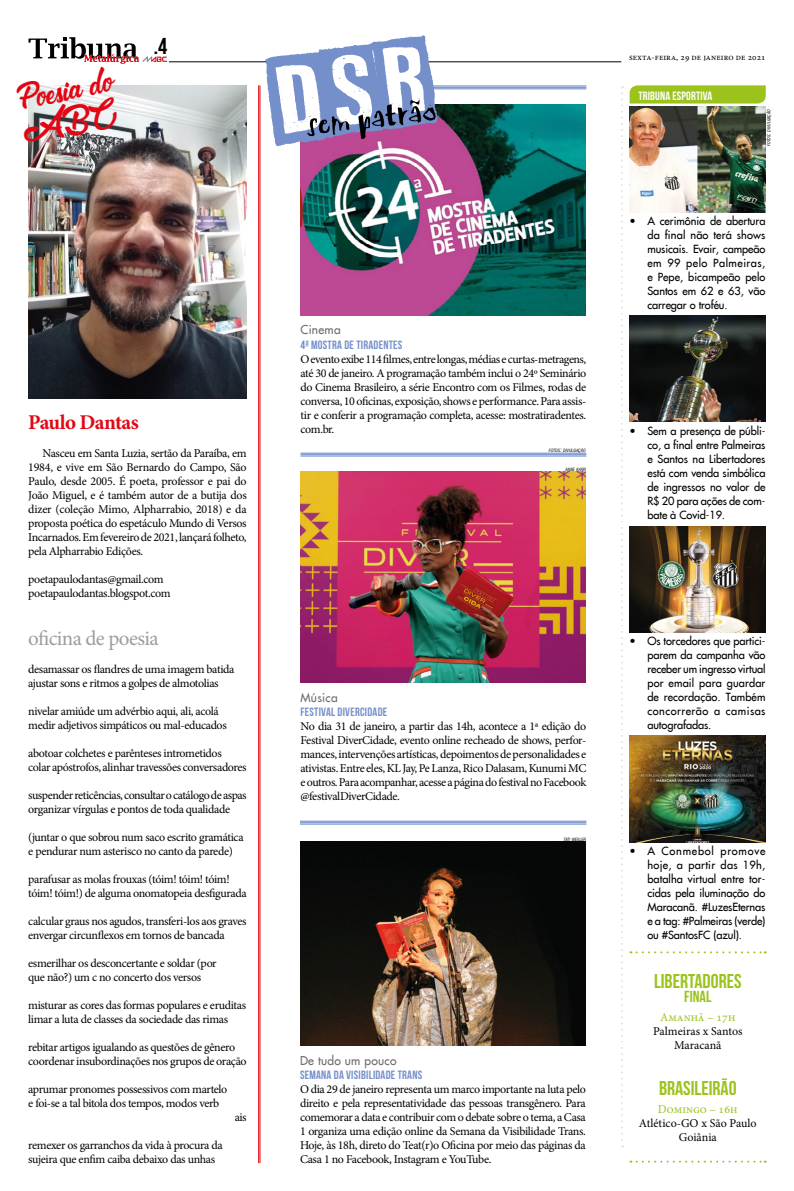
<style>
.page{position:relative;width:794px;height:1191px;background:#fff}
.page>*{position:absolute;margin:0;border:0;box-sizing:border-box;transform-origin:0 0}
.t1{font:29px "&Matchmaker";color:#e30613}
.t2{font:23px "Bebas Neue";color:#000}
.t3{font:21px "Minion Pro";color:#9d9d9c}
.t4{font:700 21px "Minion Pro";letter-spacing:-.03em;color:#e30613}
.t5{font:20px "Bebas Neue";color:#9bc31c}
.t6{font:16px "Bebas Neue";color:#9bc31c}
.t7{font:12px/14px "Minion Pro";letter-spacing:-.03em;color:#000}
.t8{font:12px "Bebas Neue";letter-spacing:.02em;color:#748fc9}
.t9{font:12px/14px "Minion Pro";color:#000;text-align:center}
.t10{font:12px "Futura";letter-spacing:.02em;color:#706f6f}
.t11{font:12px "Minion Pro";color:#9bc31c}
.t12{font:12px "Bebas Neue";letter-spacing:.01em;color:#fff}
.t13{font:11px/14px "Futura";letter-spacing:-.01em;color:#000;text-align:justify}
.t14{font:9px "Minion Pro";letter-spacing:.01em;color:#000}
.t15{font:italic condensed 4.4px "Swiss 721 BT";color:#000}
.s1{font-size:6.2px}
</style>
<div class="page">
<img style="left:28px;top:85px;width:219px;height:313px">
<img style="left:629px;top:736px;width:136px;height:106px">
<img style="left:629px;top:526px;width:136px;height:106px">
<img style="left:629px;top:315px;width:136px;height:107px">
<img style="left:629px;top:106px;width:136px;height:107px">
<svg style="left:28px;top:37px;width:139px;height:27px"></svg>
<svg style="left:629px;top:85px;width:136px;height:18px;background:#9ec523"></svg>
<svg style="left:621px;top:86px;width:2px;height:1061px"></svg>
<hr style="left:169px;top:61px;width:452px;height:1px;background:#000">
<svg style="left:630px;top:951px;width:135px;height:2px"></svg>
<svg style="left:630px;top:1160px;width:135px;height:2px"></svg>
<hr style="left:300px;top:85px;width:286px;height:2px;background:#748fc9">
<hr style="left:300px;top:87px;width:286px;height:1px;background:#748fc9">
<hr style="left:300px;top:88px;width:286px;height:1px;background:#748fc9">
<img style="left:300px;top:841px;width:286px;height:205px">
<img style="left:300px;top:472px;width:286px;height:211px">
<img style="left:300px;top:105px;width:286px;height:211px">
<hr style="left:300px;top:452px;width:286px;height:2px;background:#748fc9">
<hr style="left:300px;top:454px;width:286px;height:1px;background:#748fc9">
<hr style="left:300px;top:455px;width:286px;height:1px;background:#748fc9">
<hr style="left:300px;top:820px;width:286px;height:2px;background:#748fc9">
<hr style="left:300px;top:822px;width:286px;height:1px;background:#748fc9">
<hr style="left:300px;top:823px;width:286px;height:1px;background:#748fc9">
<svg style="left:264px;top:35px;width:175px;height:112px"></svg>
<hr style="left:259px;top:85px;width:1px;height:1078px;background:#e30613">
<hr style="left:258px;top:85px;width:1px;height:1078px;background:#e30613">
<svg style="left:28px;top:97px;width:92px;height:48px"></svg>
<h1 class="t1" style="left:12px;top:81px;width:99px;rotate:-12deg">Poesia do</h1>
<h2 class="t2" style="left:154px;top:34px;width:15px">.4</h2>
<h3 class="t4" style="left:28px;top:408px;width:112px">Paulo Dantas</h3>
<p class="t7" style="left:28px;top:446px;width:220px;text-align:justify;text-indent:14px">Nasceu em Santa Luzia, sertão da Paraíba, em 1984, e vive em São Bernardo do Campo, São Paulo, desde 2005. É poeta, professor e pai do João Miguel, e é também autor de a butija dos dizer (coleção Mimo, Alpharrabio, 2018) e da proposta poética do espetáculo Mundo di Versos Incarnados. Em fevereiro de 2021, lançará folheto, pela Alpharrabio Edições.</p>
<p class="t7" style="left:28px;top:572px;width:144px">poetapaulodantas@gmail.com poetapaulodantas.blogspot.com</p>
<h3 class="t3" style="left:28px;top:624px;width:132px">oficina de poesia</h3>
<p class="t7" style="left:28px;top:662px;width:208px">desamassar os flandres de uma imagem batida ajustar sons e ritmos a golpes de almotolias</p>
<p class="t7" style="left:28px;top:704px;width:200px">nivelar amiúde um advérbio aqui, ali, acolá medir adjetivos simpáticos ou mal-educados</p>
<p class="t7" style="left:28px;top:746px;width:220px">abotoar colchetes e parênteses intrometidos colar apóstrofos, alinhar travessões conversadores</p>
<p class="t7" style="left:28px;top:788px;width:220px">suspender reticências, consultar o catálogo de aspas organizar vírgulas e pontos de toda qualidade</p>
<p class="t7" style="left:28px;top:830px;width:217px">(juntar o que sobrou num saco escrito gramática e pendurar num asterisco no canto da parede)</p>
<p class="t7" style="left:28px;top:872px;width:220px">parafusar as molas frouxas (tóim! tóim! tóim! tóim! tóim!) de alguma onomatopeia desfigurada</p>
<p class="t7" style="left:28px;top:914px;width:220px">calcular graus nos agudos, transferi-los aos graves envergar circunflexos em tornos de bancada</p>
<p class="t7" style="left:28px;top:956px;width:190px">esmerilhar os desconcertante e soldar (por que não?) um c no concerto dos versos</p>
<p class="t7" style="left:28px;top:998px;width:219px">misturar as cores das formas populares e eruditas limar a luta de classes da sociedade das rimas</p>
<p class="t7" style="left:28px;top:1040px;width:220px">rebitar artigos igualando as questões de gênero coordenar insubordinações nos grupos de oração</p>
<p class="t7" style="left:28px;top:1082px;width:201px">aprumar pronomes possessivos com martelo e foi-se a tal bitola dos tempos, modos verb</p>
<p class="t7" style="left:235px;top:1110px;width:14px">ais</p>
<p class="t7" style="left:28px;top:1138px;width:196px">remexer os garranchos da vida à procura da sujeira que enfim caiba debaixo das unhas</p>
<p class="t10" style="left:300px;top:322px;width:42px">Cinema</p>
<p class="t8" style="left:300px;top:338px;width:103px">4ª MOSTRA DE TIRADENTES</p>
<p class="t7" style="left:300px;top:352px;width:287px;text-align:justify">O evento exibe 114 filmes, entre longas, médias e curtas-metragens, até 30 de janeiro. A programação também inclui o 24º Seminário do Cinema Brasileiro, a série Encontro com os Filmes, rodas de conversa, 10 oficinas, exposição, shows e performance. Para assis&shy;tir e conferir a programação completa, acesse: mostratiradentes. com.br.</p>
<p class="t15" style="left:549px;top:448px;width:38px">FOTOS<span class="s1">:</span> DIVULGAÇÃO</p>
<p class="t15" style="left:565px;top:467px;width:22px">ANNE KARR</p>
<p class="t14" style="left:629px;top:52px;width:138px">sexta-feira, 29 de janeiro de 2021</p>
<p class="t12" style="left:638px;top:89px;width:75px">TRIBUNA ESPORTIVA</p>
<p class="t15" style="left:766px;top:146px;width:38px;rotate:-90deg">FOTOS<span class="s1">:</span> DIVULGAÇÃO</p>
<p class="t13" style="left:647px;top:213px;width:120px;text-indent:-18px">• A cerimônia de abertura da final não terá shows musicais. Evair, campeão em 99 pelo Palmeiras, e Pepe, bicampeão pelo Santos em 62 e 63, vão carregar o troféu.</p>
<p class="t13" style="left:647px;top:423px;width:119px;text-indent:-18px">• Sem a presença de públi&shy;co, a final entre Palmeiras e Santos na Libertadores está com venda simbólica de ingressos no valor de R$ 20 para ações de com&shy;bate à Covid-19.</p>
<p class="t10" style="left:300px;top:689px;width:39px">Música</p>
<p class="t8" style="left:300px;top:705px;width:88px">FESTIVAL DIVERCIDADE</p>
<p class="t7" style="left:300px;top:719px;width:287px;text-align:justify">No dia 31 de janeiro, a partir das 14h, acontece a 1ª edição do Festival DiverCidade, evento online recheado de shows, perfor&shy;mances, intervenções artísticas, depoimentos de personalidades e ativistas. Entre eles, KL Jay, Pe Lanza, Rico Dalasam, Kunumi MC e outros. Para acompanhar, acesse a página do festival no Facebook @festivalDiverCidade.</p>
<p class="t15" style="left:563px;top:836px;width:24px">TATI WEXLER</p>
<p class="t10" style="left:300px;top:1052px;width:98px">De tudo um pouco</p>
<p class="t8" style="left:300px;top:1068px;width:124px">SEMANA DA VISIBILIDADE TRANS</p>
<p class="t7" style="left:300px;top:1082px;width:287px;text-align:justify">O dia 29 de janeiro representa um marco importante na luta pelo direito e pela representatividade das pessoas transgênero. Para comemorar a data e contribuir com o debate sobre o tema, a Casa 1 organiza uma edição online da Semana da Visibilidade Trans.<br>Hoje, às 18h, direto do Teat(r)o Oficina por meio das páginas da Casa 1 no Facebook, Instagram e YouTube.</p>
<p class="t13" style="left:647px;top:633px;width:120px;text-indent:-18px">• Os torcedores que partici&shy;parem da campanha vão receber um ingresso virtual por email para guardar de recordação. Também concorrerão a camisas autografadas.</p>
<p class="t13" style="left:647px;top:843px;width:120px;text-indent:-18px">• A Conmebol promove hoje, a partir das 19h, batalha virtual entre tor&shy;cidas pela iluminação do Maracanã. #LuzesEternas e a tag: #Palmeiras (verde) ou #SantosFC (azul).</p>
<h3 class="t5" style="left:654px;top:970px;width:89px">LIBERTADORES</h3>
<h3 class="t6" style="left:684px;top:988px;width:29px">FINAL</h3>
<p class="t11" style="left:660px;top:1008px;width:77px">Amanhã – 17h</p>
<p class="t7" style="left:653px;top:1023px;width:91px;text-align:center">Palmeiras x Santos<br>Maracanã</p>
<h3 class="t5" style="left:659px;top:1076px;width:79px">BRASILEIRÃO</h3>
<p class="t11" style="left:658px;top:1100px;width:81px">Domingo – 16h</p>
<p class="t9" style="left:639px;top:1115px;width:119px">Atlético-GO x São Paulo<br>Goiânia</p>
</div>
